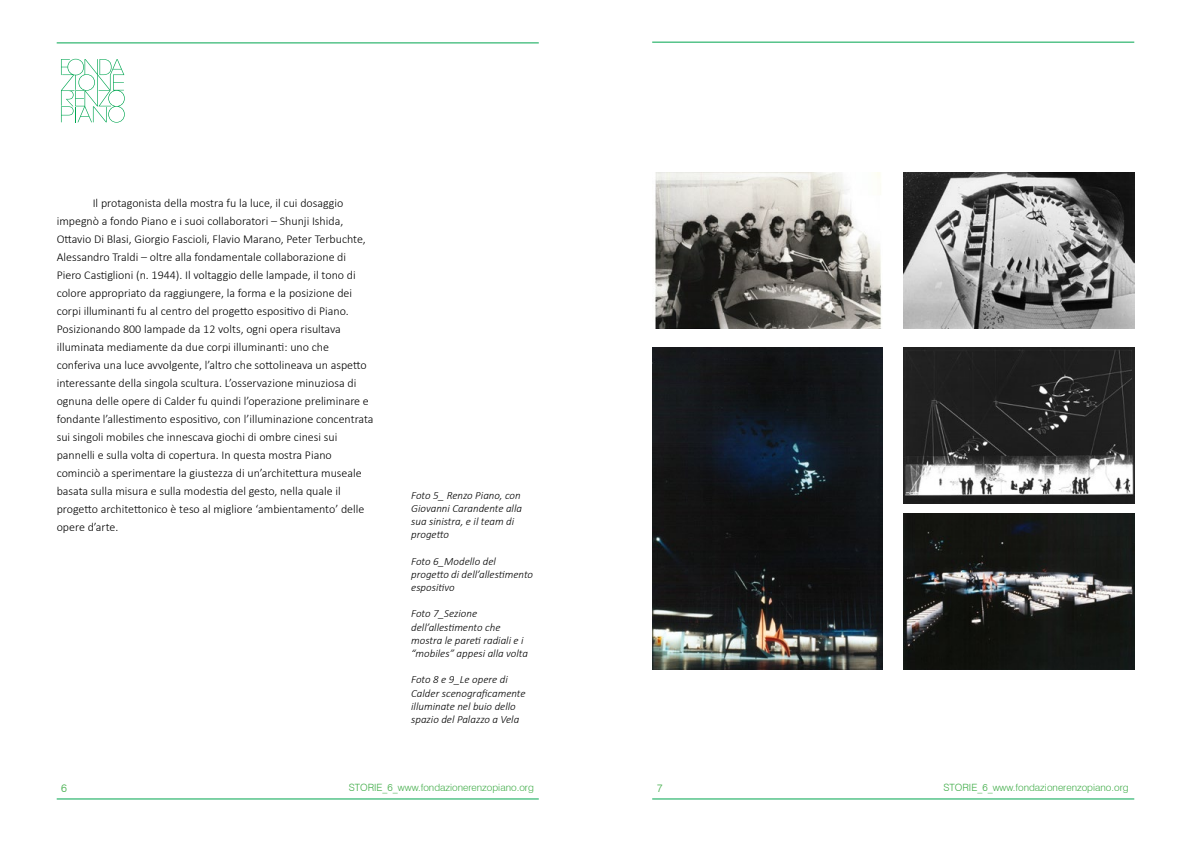
<style>
.page{position:relative;width:1191px;height:842px;background:#fff}
.page>*{position:absolute;margin:0;border:0;box-sizing:border-box;transform-origin:0 0}
.t1{font:300 12px/18px "Calibri";color:#000}
.t2{font:italic 300 11px/13.2px "Calibri";color:#000}
.t3{font:300 11px "Swiss 721 BT";color:#41ad49}
.t4{font:300 10px "Swiss 721 BT";color:#41ad49}
</style>
<div class="page">
<svg style="left:61px;top:59px;width:64px;height:64px"></svg>
<img style="left:655px;top:172px;width:226px;height:156px">
<img style="left:904px;top:514px;width:230px;height:156px">
<img style="left:652px;top:348px;width:230px;height:322px">
<img style="left:904px;top:172px;width:230px;height:156px">
<img style="left:904px;top:348px;width:230px;height:156px">
<hr style="left:57px;top:798px;width:482px;height:1px;background:#00a54f">
<hr style="left:652px;top:798px;width:482px;height:1px;background:#00a54f">
<hr style="left:57px;top:43px;width:482px;height:1px;background:#00a54f">
<hr style="left:652px;top:42px;width:482px;height:1px;background:#00a54f">
<p class="t1" style="left:57px;top:194px;width:318px;text-indent:36px">Il protagonista della mostra fu la luce, il cui dosaggio impegnò a fondo Piano e i suoi collaboratori – Shunji Ishida, Ottavio Di Blasi, Giorgio Fascioli, Flavio Marano, Peter Terbuchte, Alessandro Traldi – oltre alla fondamentale collaborazione di Piero Castiglioni (n. 1944). Il voltaggio delle lampade, il tono di colore appropriato da raggiungere, la forma e la posizione dei corpi illuminanti fu al centro del progetto espositivo di Piano.<br>Posizionando 800 lampade da 12 volts, ogni opera risultava illuminata mediamente da due corpi illuminanti: uno che conferiva una luce avvolgente, l’altro che sottolineava un aspetto interessante della singola scultura. L’osservazione minuziosa di ognuna delle opere di Calder fu quindi l’operazione preliminare e fondante l’allestimento espositivo, con l’illuminazione concentrata sui singoli mobiles che innescava giochi di ombre cinesi sui pannelli e sulla volta di copertura. In questa mostra Piano cominciò a sperimentare la giustezza di un’architettura museale basata sulla misura e sulla modestia del gesto, nella quale il progetto architettonico è teso al migliore ‘ambientamento’ delle opere d’arte.</p>
<p class="t2" style="left:411px;top:488px;width:112px">Foto 5_ Renzo Piano, con<br>Giovanni Carandente alla sua sinistra, e il team di progetto</p>
<p class="t2" style="left:411px;top:554px;width:123px">Foto 6_Modello del progetto di dell’allestimento espositivo</p>
<p class="t2" style="left:411px;top:607px;width:118px">Foto 7_Sezione dell’allestimento che mostra le pareti radiali e i “mobiles” appesi alla volta</p>
<p class="t2" style="left:411px;top:673px;width:116px">Foto 8 e 9_Le opere di<br>Calder scenograficamente illuminate nel buio dello spazio del Palazzo a Vela</p>
<p class="t3" style="left:61px;top:781px;width:7px">6</p>
<p class="t4" style="left:349px;top:781px;width:186px">STORIE_6_www.fondazionerenzopiano.org</p>
<p class="t3" style="left:657px;top:781px;width:7px">7</p>
<p class="t4" style="left:943px;top:781px;width:186px">STORIE_6_www.fondazionerenzopiano.org</p>
</div>
